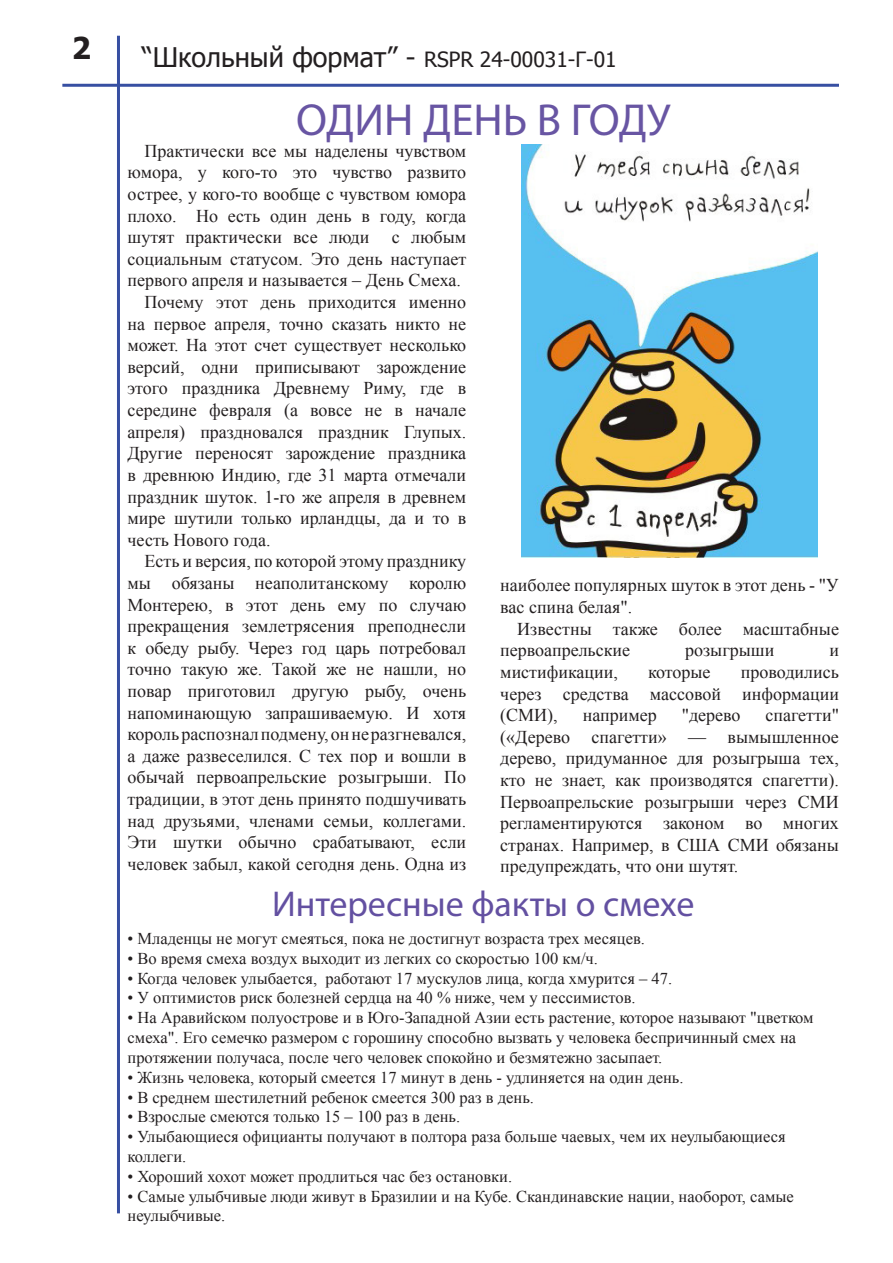
<style>
.page{position:relative;width:893px;height:1263px;background:#fff}
.page>*{position:absolute;margin:0;border:0;box-sizing:border-box;transform-origin:0 0}
.t1{font:45px "Myriad Pro";color:#6855a3}
.t2{font:36px "Myriad Pro";color:#6350a1}
.t3{font:700 30px "Tahoma";color:#231f20}
.t4{font:27px "Tahoma";color:#231f20}
.t5{font:18px/21.6px "Times New Roman";color:#231f20;text-align:justify}
.t6{font:16.5px/19.8px "Times New Roman";color:#231f20}
.s1{font-size:21px}
</style>
<div class="page">
<hr style="left:117px;top:36px;width:3px;height:1177px;background:#374fa2">
<hr style="left:62px;top:84px;width:777px;height:3px;background:#374fa2">
<img style="left:522px;top:145px;width:295px;height:412px">
<p class="t3" style="left:72px;top:27px;width:21px">2</p>
<p class="t4" style="left:142px;top:39px;width:476px">“Школьный формат” - <span class="s1">RSPR 24-00031-Г-01</span></p>
<p class="t1" style="left:296px;top:92px;width:376px">ОДИН ДЕНЬ В ГОДУ</p>
<p class="t5" style="left:128px;top:140px;width:340px;text-indent:17px">Практически все мы наделены чувством юмора, у кого-то это чувство развито острее, у кого-то вообще с чувством юмора плохо. Но есть один день в году, когда шутят практически все люди</p>
<p class="t5" style="left:128px;top:226px;width:340px;text-indent:264px">с любым социальным статусом. Это день наступает первого апреля и называется – День Смеха.</p>
<p class="t5" style="left:128px;top:291px;width:340px;text-indent:17px">Почему этот день приходится именно на первое апреля, точно сказать никто не может. На этот счет существует несколько версий, одни приписывают зарождение этого праздника Древнему Риму, где в середине февраля (а вовсе не в начале апреля) праздновался праздник Глупых.<br>Другие переносят зарождение праздника в древнюю Индию, где 31 марта отмечали праздник шуток. 1-го же апреля в древнем мире шутили только ирландцы, да и то в честь Нового года.</p>
<p class="t5" style="left:128px;top:550px;width:340px;text-indent:17px">Есть и версия, по которой этому празднику мы обязаны неаполитанскому королю Монтерею, в этот день ему по случаю прекращения землетрясения преподнесли к обеду рыбу. Через год царь потребовал точно такую же. Такой же не нашли, но повар приготовил другую рыбу, очень напоминающую запрашиваемую. И хотя король распознал подмену, он не разгневался, а даже развеселился. С тех пор и вошли в обычай первоапрельские розыгрыши. По традиции, в этот день принято подшучивать над друзьями, членами семьи, коллегами.<br>Эти шутки обычно срабатывают, если человек забыл, какой сегодня день. Одна из</p>
<p class="t5" style="left:500px;top:574px;width:340px">наиболее популярных шуток в этот день - "У вас спина белая".</p>
<p class="t5" style="left:500px;top:618px;width:340px;text-indent:17px">Известны также более масштабные первоапрельские</p>
<p class="t5" style="left:685px;top:639px;width:91px">розыгрыши</p>
<p class="t5" style="left:829px;top:639px;width:11px">и</p>
<p class="t5" style="left:500px;top:661px;width:119px">мистификации,</p>
<p class="t5" style="left:648px;top:661px;width:64px">которые</p>
<p class="t5" style="left:500px;top:661px;width:340px;text-indent:241px">проводились через средства массовой информации (СМИ),</p>
<p class="t5" style="left:500px;top:704px;width:340px;text-indent:265px">спагетти" («Дерево спагетти» — вымышленное дерево, придуманное для розыгрыша тех, кто не знает, как производятся спагетти).<br>Первоапрельские розыгрыши через СМИ регламентируются законом во многих странах. Например, в США СМИ обязаны предупреждать, что они шутят.</p>
<p class="t2" style="left:272px;top:882px;width:424px">Интересные факты о смехе</p>
<p class="t6" style="left:128px;top:928px;width:519px">• Младенцы не могут смеяться, пока не достигнут возраста трех месяцев.</p>
<p class="t6" style="left:128px;top:948px;width:472px">• Во время смеха воздух выходит из легких со скоростью 100 км/ч.</p>
<p class="t6" style="left:128px;top:968px;width:546px">• Когда человек улыбается, работают 17 мускулов лица, когда хмурится – 47.</p>
<p class="t6" style="left:128px;top:988px;width:510px">• У оптимистов риск болезней сердца на 40 % ниже, чем у пессимистов.</p>
<p class="t6" style="left:128px;top:1007px;width:687px">• На Аравийском полуострове и в Юго-Западной Азии есть растение, которое называют "цветком смеха". Его семечко размером с горошину способно вызвать у человека беспричинный смех на протяжении получаса, после чего человек спокойно и безмятежно засыпает.</p>
<p class="t6" style="left:128px;top:1067px;width:557px">• Жизнь человека, который смеется 17 минут в день - удлиняется на один день.</p>
<p class="t6" style="left:128px;top:1087px;width:408px">• В среднем шестилетний ребенок смеется 300 раз в день.</p>
<p class="t6" style="left:128px;top:1106px;width:334px">• Взрослые смеются только 15 – 100 раз в день.</p>
<p class="t6" style="left:128px;top:1126px;width:660px">• Улыбающиеся официанты получают в полтора раза больше чаевых, чем их неулыбающиеся коллеги.</p>
<p class="t6" style="left:128px;top:1166px;width:386px">• Хороший хохот может продлиться час без остановки.</p>
<p class="t6" style="left:128px;top:1186px;width:668px">• Самые улыбчивые люди живут в Бразилии и на Кубе. Скандинавские нации, наоборот, самые неулыбчивые.</p>
<p class="t5" style="left:583px;top:704px;width:76px">например</p>
<p class="t5" style="left:682px;top:704px;width:60px">"дерево</p>
</div>
